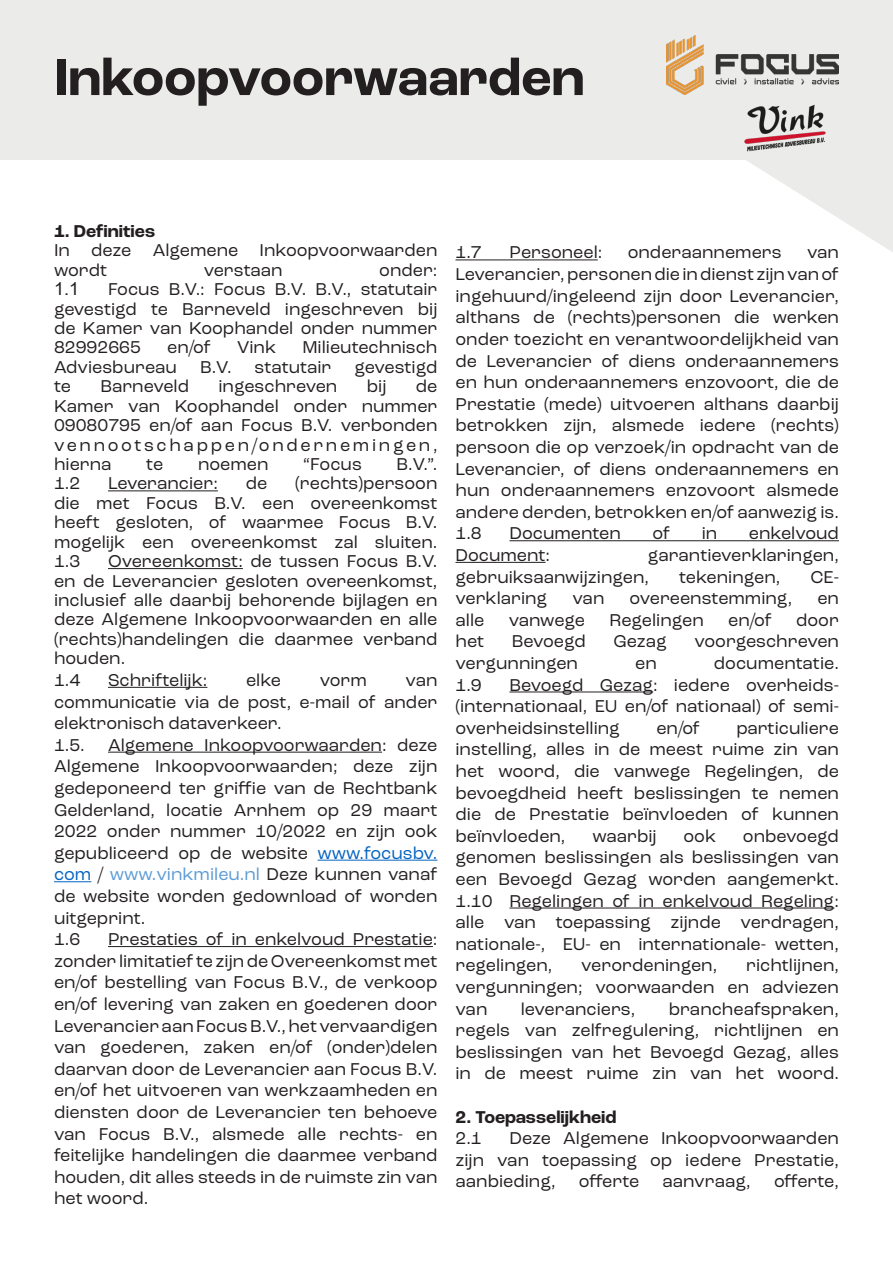
<style>
.page{position:relative;width:893px;height:1263px;background:#fff}
.page>*{position:absolute;margin:0;border:0;box-sizing:border-box;transform-origin:0 0}
.t1{font:700 54px "Roc Grotesk";color:#231f20}
.t2{font:18px/21.6px "Roc Grotesk";color:#231f20;text-align:justify}
.Kopjes{font:700 18px "Roc Grotesk";color:#231f20}
.t3{font:18px "Roc Grotesk";letter-spacing:-.02em;color:#231f20}
.t4{font:18px "Arial";color:#231f20}
.s1{color:#0563c1}
.s2{color:#5b9bd5}
</style>
<div class="page">
<svg style="left:0;top:0;width:893px;height:252px;fill:#ebebea"></svg>
<hr style="left:108px;top:490px;width:110px;height:1px;background:#231f20">
<hr style="left:108px;top:568px;width:135px;height:1px;background:#231f20">
<hr style="left:108px;top:687px;width:99px;height:1px;background:#231f20">
<hr style="left:108px;top:752px;width:274px;height:1px;background:#231f20">
<hr style="left:318px;top:860px;width:119px;height:1px;background:#0563c1">
<hr style="left:54px;top:881px;width:37px;height:1px;background:#0563c1">
<hr style="left:108px;top:946px;width:325px;height:1px;background:#231f20">
<hr style="left:455px;top:259px;width:143px;height:1px;background:#231f20">
<hr style="left:509px;top:540px;width:330px;height:1px;background:#231f20">
<hr style="left:455px;top:562px;width:91px;height:1px;background:#231f20">
<hr style="left:509px;top:691px;width:144px;height:1px;background:#231f20">
<hr style="left:509px;top:907px;width:325px;height:1px;background:#231f20">
<img style="left:666px;top:35px;width:173px;height:59px">
<img style="left:731px;top:94px;width:108px;height:67px">
<p class="t1" style="left:54px;top:44px;width:532px">Inkoopvoorwaarden</p>
<p class="Kopjes" style="left:54px;top:220px;width:103px">1. Definities</p>
<p class="t2" style="left:54px;top:241px;width:385px;line-height:19.5px">In deze Algemene Inkoopvoorwaarden wordt</p>
<p class="t2" style="left:204px;top:259px;width:80px">verstaan</p>
<p class="t2" style="left:379px;top:259px;width:60px">onder:</p>
<p class="t4" style="left:54px;top:276px;width:27px">1.1</p>
<p class="t2" style="left:54px;top:280px;width:385px;line-height:19.4px;text-indent:54px">Focus B.V.: Focus B.V. B.V., statutair gevestigd te Barneveld ingeschreven bij de Kamer van Koophandel onder nummer 82992665</p>
<p class="t2" style="left:167px;top:337px;width:45px">en/of</p>
<p class="t2" style="left:237px;top:337px;width:40px">Vink</p>
<p class="t2" style="left:302px;top:337px;width:137px">Milieutechnisch</p>
<p class="t2" style="left:54px;top:356px;width:124px">Adviesbureau</p>
<p class="t2" style="left:200px;top:356px;width:33px">B.V.</p>
<p class="t2" style="left:255px;top:356px;width:78px">statutair</p>
<p class="t2" style="left:354px;top:356px;width:84px">gevestigd</p>
<p class="t2" style="left:54px;top:376px;width:18px">te</p>
<p class="t2" style="left:100px;top:376px;width:90px">Barneveld</p>
<p class="t2" style="left:219px;top:376px;width:120px">ingeschreven</p>
<p class="t2" style="left:367px;top:376px;width:21px">bij</p>
<p class="t2" style="left:54px;top:377px;width:385px;line-height:19.4px;text-indent:362px">de Kamer van Koophandel onder nummer 09080795 en/of aan Focus B.V. verbonden vennootschappen/ondernemingen, hierna</p>
<p class="t2" style="left:146px;top:453px;width:18px">te</p>
<p class="t2" style="left:198px;top:453px;width:72px">noemen</p>
<p class="t2" style="left:303px;top:453px;width:60px">“Focus</p>
<p class="t2" style="left:397px;top:453px;width:42px">B.V.”.</p>
<p class="t2" style="left:54px;top:474px;width:385px;line-height:19.4px;text-indent:241px">(rechts)persoon die met Focus B.V. een overeenkomst heeft gesloten, of waarmee Focus B.V. mogelijk een overeenkomst zal sluiten.<br>1.3</p>
<p class="t2" style="left:54px;top:473px;width:28px">1.2</p>
<p class="t2" style="left:108px;top:473px;width:111px">Leverancier:</p>
<p class="t2" style="left:246px;top:473px;width:23px">de</p>
<p class="t2" style="left:54px;top:551px;width:385px;line-height:19.5px;text-indent:54px">Overeenkomst: de tussen Focus B.V. en de Leverancier gesloten overeenkomst, inclusief alle daarbij behorende bijlagen en deze Algemene Inkoopvoorwaarden en alle (rechts)handelingen die daarmee verband houden.</p>
<p class="t2" style="left:54px;top:669px;width:28px">1.4</p>
<p class="t2" style="left:108px;top:669px;width:101px">Schriftelijk:</p>
<p class="t2" style="left:246px;top:669px;width:37px">elke</p>
<p class="t2" style="left:320px;top:669px;width:49px">vorm</p>
<p class="t2" style="left:54px;top:669px;width:385px;text-indent:352px">van communicatie via de post, e-mail of ander elektronisch dataverkeer.</p>
<p class="t2" style="left:54px;top:734px;width:32px">1.5.</p>
<p class="t2" style="left:54px;top:734px;width:385px;text-indent:54px">Algemene Inkoopvoorwaarden: deze Algemene Inkoopvoorwaarden; deze zijn gedeponeerd ter griffie van de Rechtbank Gelderland, locatie Arnhem op 29 maart 2022 onder nummer 10/2022 en zijn ook gepubliceerd op de website <span class="s1">www.focusbv. com</span> / <span class="s2">www.vinkmileu.nl</span> Deze kunnen vanaf de website worden gedownload of worden uitgeprint.</p>
<p class="t2" style="left:54px;top:928px;width:28px">1.6</p>
<p class="t2" style="left:54px;top:928px;width:385px;text-indent:54px">Prestaties of in enkelvoud Prestatie: zonder limitatief te zijn de Overeenkomst met en/of bestelling van Focus B.V., de verkoop en/of levering van zaken en goederen door Leverancier aan Focus B.V., het vervaardigen van goederen, zaken en/of (onder)delen daarvan door de Leverancier aan Focus B.V. en/of het uitvoeren van werkzaamheden en diensten door de Leverancier ten behoeve van Focus B.V., alsmede alle rechts- en feitelijke handelingen die daarmee verband houden, dit alles steeds in de ruimste zin van het woord.</p>
<p class="t2" style="left:455px;top:242px;width:28px">1.7</p>
<p class="t2" style="left:509px;top:242px;width:94px">Personeel:</p>
<p class="t2" style="left:628px;top:242px;width:155px">onderaannemers</p>
<p class="t2" style="left:455px;top:242px;width:385px;text-indent:352px">van Leverancier, personen die in dienst zijn van of ingehuurd/ingeleend zijn door Leverancier, althans de (rechts)personen die werken onder toezicht en verantwoordelijkheid van de Leverancier of diens onderaannemers en hun onderaannemers enzovoort, die de Prestatie (mede) uitvoeren althans daarbij betrokken zijn, alsmede iedere (rechts) persoon die op verzoek/in opdracht van de Leverancier, of diens onderaannemers en hun onderaannemers enzovoort alsmede andere derden, betrokken en/of aanwezig is.<br>1.8</p>
<p class="t2" style="left:509px;top:523px;width:113px">Documenten</p>
<p class="t2" style="left:652px;top:523px;width:19px">of</p>
<p class="t2" style="left:702px;top:523px;width:17px">in</p>
<p class="t2" style="left:749px;top:523px;width:92px">enkelvoud</p>
<p class="t2" style="left:455px;top:544px;width:96px">Document:</p>
<p class="t2" style="left:455px;top:544px;width:385px;text-indent:192px">garantieverklaringen, gebruiksaanwijzingen,</p>
<p class="t2" style="left:679px;top:566px;width:103px">tekeningen,</p>
<p class="t2" style="left:810px;top:566px;width:30px">CE-</p>
<p class="t2" style="left:455px;top:587px;width:93px">verklaring</p>
<p class="t2" style="left:572px;top:587px;width:33px">van</p>
<p class="t2" style="left:629px;top:587px;width:164px">overeenstemming,</p>
<p class="t2" style="left:817px;top:587px;width:23px">en</p>
<p class="t2" style="left:455px;top:609px;width:30px">alle</p>
<p class="t3" style="left:509px;top:609px;width:78px">vanwege</p>
<p class="t2" style="left:609px;top:609px;width:96px">Regelingen</p>
<p class="t2" style="left:728px;top:609px;width:45px">en/of</p>
<p class="t2" style="left:796px;top:609px;width:44px">door</p>
<p class="t2" style="left:455px;top:631px;width:30px">het</p>
<p class="t2" style="left:512px;top:631px;width:76px">Bevoegd</p>
<p class="t2" style="left:613px;top:631px;width:55px">Gezag</p>
<p class="t2" style="left:694px;top:631px;width:146px">voorgeschreven</p>
<p class="t2" style="left:455px;top:652px;width:124px">vergunningen</p>
<p class="t2" style="left:635px;top:652px;width:23px">en</p>
<p class="t2" style="left:714px;top:652px;width:127px">documentatie.</p>
<p class="t2" style="left:455px;top:674px;width:28px">1.9</p>
<p class="t2" style="left:455px;top:674px;width:385px;text-indent:54px">Bevoegd Gezag: iedere overheids-(internationaal, EU en/of nationaal) of semi&shy;overheidsinstelling</p>
<p class="t2" style="left:656px;top:717px;width:45px">en/of</p>
<p class="t2" style="left:455px;top:717px;width:385px;text-indent:281px">particuliere instelling, alles in de meest ruime zin van het woord, die vanwege Regelingen, de bevoegdheid heeft beslissingen te nemen die de Prestatie beïnvloeden of kunnen beïnvloeden,</p>
<p class="t2" style="left:455px;top:825px;width:385px;text-indent:287px">onbevoegd genomen beslissingen als beslissingen van een Bevoegd Gezag worden aangemerkt.<br>1.10 Regelingen of in enkelvoud Regeling: alle van toepassing zijnde verdragen, nationale-, EU- en internationale- wetten, regelingen,</p>
<p class="t2" style="left:592px;top:825px;width:66px">waarbij</p>
<p class="t2" style="left:683px;top:825px;width:34px">ook</p>
<p class="t2" style="left:455px;top:955px;width:385px;text-indent:291px">richtlijnen, vergunningen; voorwaarden en adviezen van</p>
<p class="t2" style="left:581px;top:955px;width:137px">verordeningen,</p>
<p class="t2" style="left:455px;top:998px;width:385px;text-indent:213px">brancheafspraken, regels van zelfregulering, richtlijnen en beslissingen van het Bevoegd Gezag, alles in de meest ruime zin van het woord.</p>
<p class="Kopjes" style="left:455px;top:1105px;width:163px">2. Toepasselijkheid</p>
<p class="t2" style="left:455px;top:1127px;width:28px">2.1</p>
<p class="t2" style="left:521px;top:998px;width:116px">leveranciers,</p>
<p class="t2" style="left:455px;top:1127px;width:385px;text-indent:54px">Deze Algemene Inkoopvoorwaarden zijn van toepassing op iedere Prestatie, aanbieding,</p>
<p class="t2" style="left:579px;top:1171px;width:62px">offerte</p>
<p class="t2" style="left:662px;top:1171px;width:90px">aanvraag,</p>
<p class="t2" style="left:774px;top:1171px;width:66px">offerte,</p>
</div>
